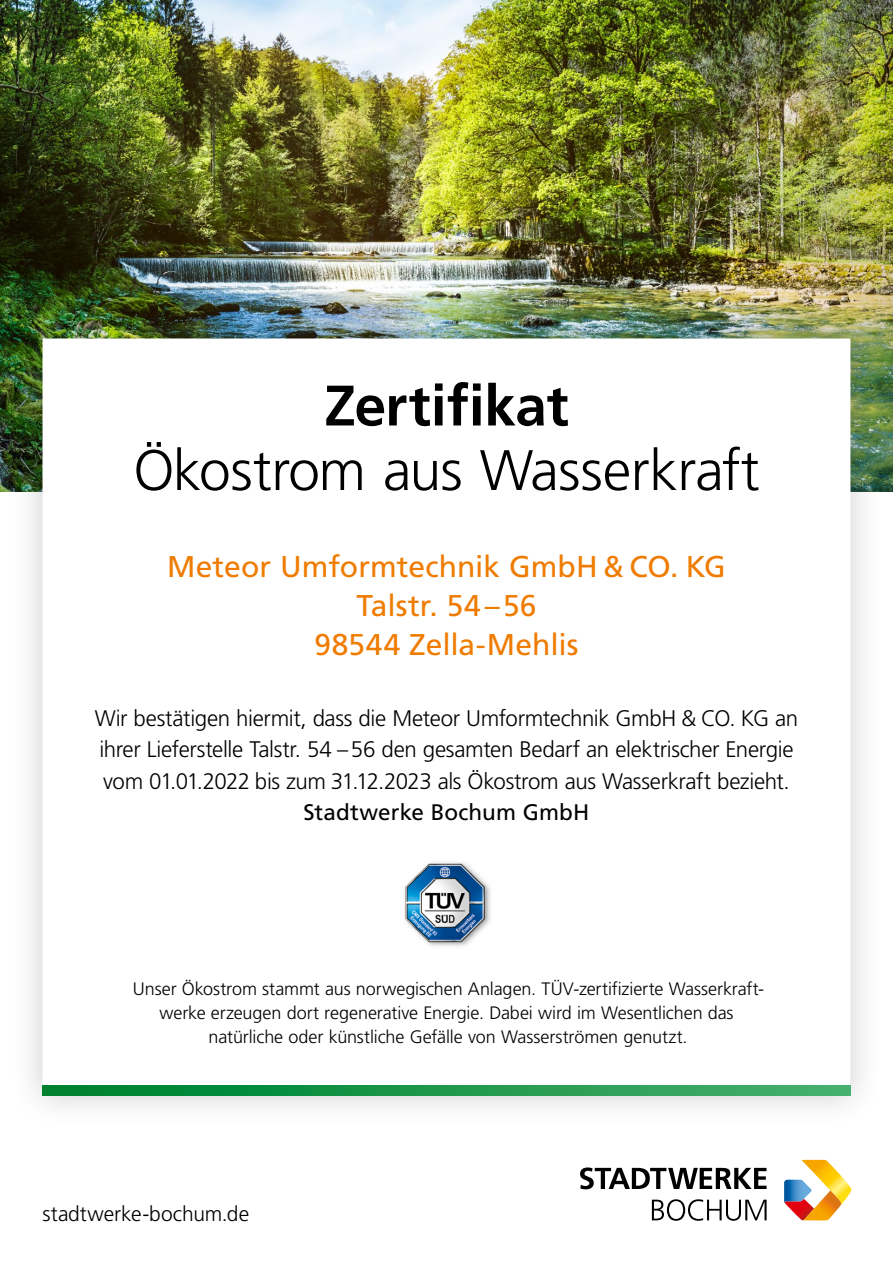
<style>
.page{position:relative;width:893px;height:1263px;background:#fff}
.page>*{position:absolute;margin:0;border:0;box-sizing:border-box;transform-origin:0 0}
.t1{font:300 57px "Frutiger LT Std";letter-spacing:-.01em;color:#000}
.t2{font:700 57px "Frutiger LT Std";letter-spacing:-.005em;color:#000}
.t3{font:30px/39px "Frutiger LT Std";color:#ef7c00;text-align:center}
.t4{font:300 22.5px/31.5px "Frutiger LT Std";letter-spacing:-.015em;color:#000}
.t5{font:22.5px "Frutiger LT Std";letter-spacing:.005em;color:#000}
.t6{font:300 21px "Frutiger LT Std";color:#000}
.t7{font:300 18px/24px "Frutiger LT Std";letter-spacing:-.005em;color:#000;text-align:center}
</style>
<div class="page">
<img style="left:0;top:0;width:893px;height:491px">
<div style="left:9px;top:305px;width:875px;height:824px;background:#000;opacity:.2"></div>
<div style="left:43px;top:338px;width:807px;height:758px;background:#fff"></div>
<svg style="left:43px;top:1085px;width:807px;height:11px;background:#1e984c"></svg>
<img style="left:405px;top:862px;width:85px;height:85px">
<svg style="left:784px;top:1160px;width:68px;height:60px"></svg>
<svg style="left:652px;top:1199px;width:115px;height:22px"></svg>
<svg style="left:580px;top:1167px;width:187px;height:22px"></svg>
<h1 class="t2" style="left:324px;top:372px;width:246px">Zertifikat</h1>
<h1 class="t1" style="left:133px;top:438px;width:628px">Ökostrom aus Wasserkraft</h1>
<h2 class="t3" style="left:167px;top:547px;width:560px">Meteor Umformtechnik GmbH &amp; CO. KG<br>Talstr. 54 –56<br>98544 Zella-Mehlis</h2>
<p class="t4" style="left:95px;top:703px;width:705px">Wir bestätigen hiermit, dass die Meteor Umformtechnik GmbH &amp; CO. KG an ihrer Lieferstelle Talstr. 54 –56 den gesamten Bedarf an elektrischer Energie vom 01.01.2022 bis zum 31.12.2023 als Ökostrom aus Wasserkraft bezieht.</p>
<p class="t5" style="left:303px;top:799px;width:287px">Stadtwerke Bochum GmbH</p>
<p class="t7" style="left:133px;top:977px;width:633px">Unser Ökostrom stammt aus norwegischen Anlagen. TÜV-zertifizierte Wasserkraft&shy;werke erzeugen dort regenerative Energie. Dabei wird im Wesentlichen das natürliche oder künstliche Gefälle von Wasserströmen genutzt.</p>
<p class="t6" style="left:43px;top:1201px;width:208px">stadtwerke-bochum.de</p>
</div>
